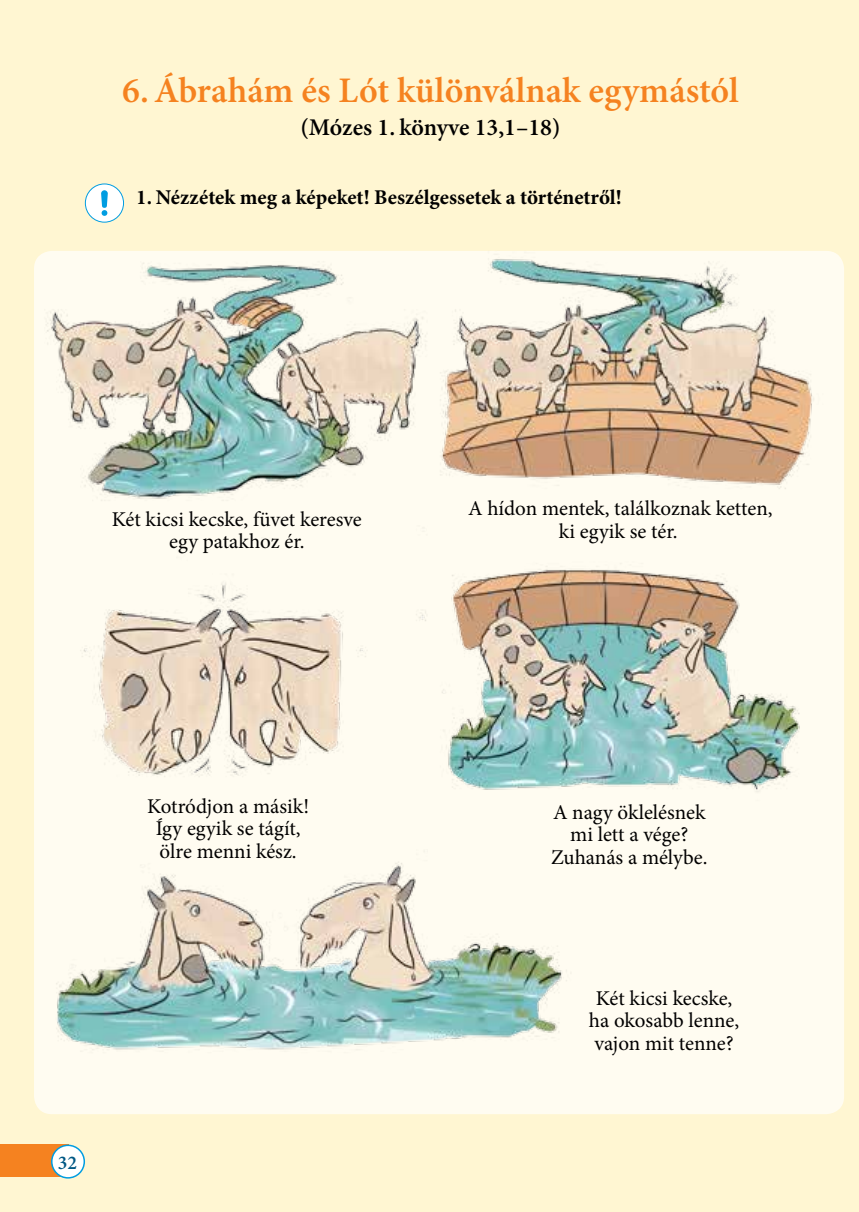
<style>
.page{position:relative;width:859px;height:1212px;background:#fff6d2}
.page>*{position:absolute;margin:0;border:0;box-sizing:border-box;transform-origin:0 0}
.t1{font:600 36px "Minion Pro";color:#f58220}
.t2{font:600 24px "Minion Pro";letter-spacing:-.005em;color:#000}
.t3{font:21px/22.5px "Minion Pro";color:#000;text-align:center}
.t4{font:700 21px "Minion Pro";color:#000}
.t5{font:600 19.5px "Minion Pro";color:#005884}
</style>
<div class="page">
<img style="left:34px;top:251px;width:810px;height:860px">
<div style="left:0;top:1144px;width:68px;height:33px;background:#f58220"></div>
<div style="left:52px;top:1145px;width:32px;height:33px;background:#fff;border-radius:50%"></div>
<div style="left:51px;top:1144px;width:34px;height:34px;border:2px solid #009de1;border-radius:50%"></div>
<div style="left:85px;top:184px;width:39px;height:38px;background:#fff;border-radius:50%"></div>
<div style="left:85px;top:184px;width:39px;height:38px;border:1px solid #009de1;border-radius:50%"></div>
<svg style="left:101px;top:190px;width:7px;height:26px"></svg>
<h1 class="t1" style="left:122px;top:69px;width:618px">6. Ábrahám és Lót különválnak egymástól</h1>
<p class="t2" style="left:301px;top:113px;width:261px">(Mózes 1. könyve 13,1–18)</p>
<p class="t4" style="left:136px;top:185px;width:487px">1. Nézzétek meg a képeket! Beszélgessetek a történetről!</p>
<p class="t3" style="left:112px;top:508px;width:251px">Két kicsi kecske, füvet keresve egy patakhoz ér.</p>
<p class="t3" style="left:147px;top:795px;width:163px">Kotródjon a másik!<br>Így egyik se tágít, ölre menni kész.</p>
<p class="t5" style="left:58px;top:1151px;width:21px">32</p>
<p class="t3" style="left:468px;top:497px;width:306px">A hídon mentek, találkoznak ketten, ki egyik se tér.</p>
<p class="t3" style="left:551px;top:801px;width:158px">A nagy öklelésnek mi lett a vége?<br>Zuhanás a mélybe.</p>
<p class="t3" style="left:589px;top:987px;width:152px">Két kicsi kecske, ha okosabb lenne, vajon mit tenne?</p>
</div>
